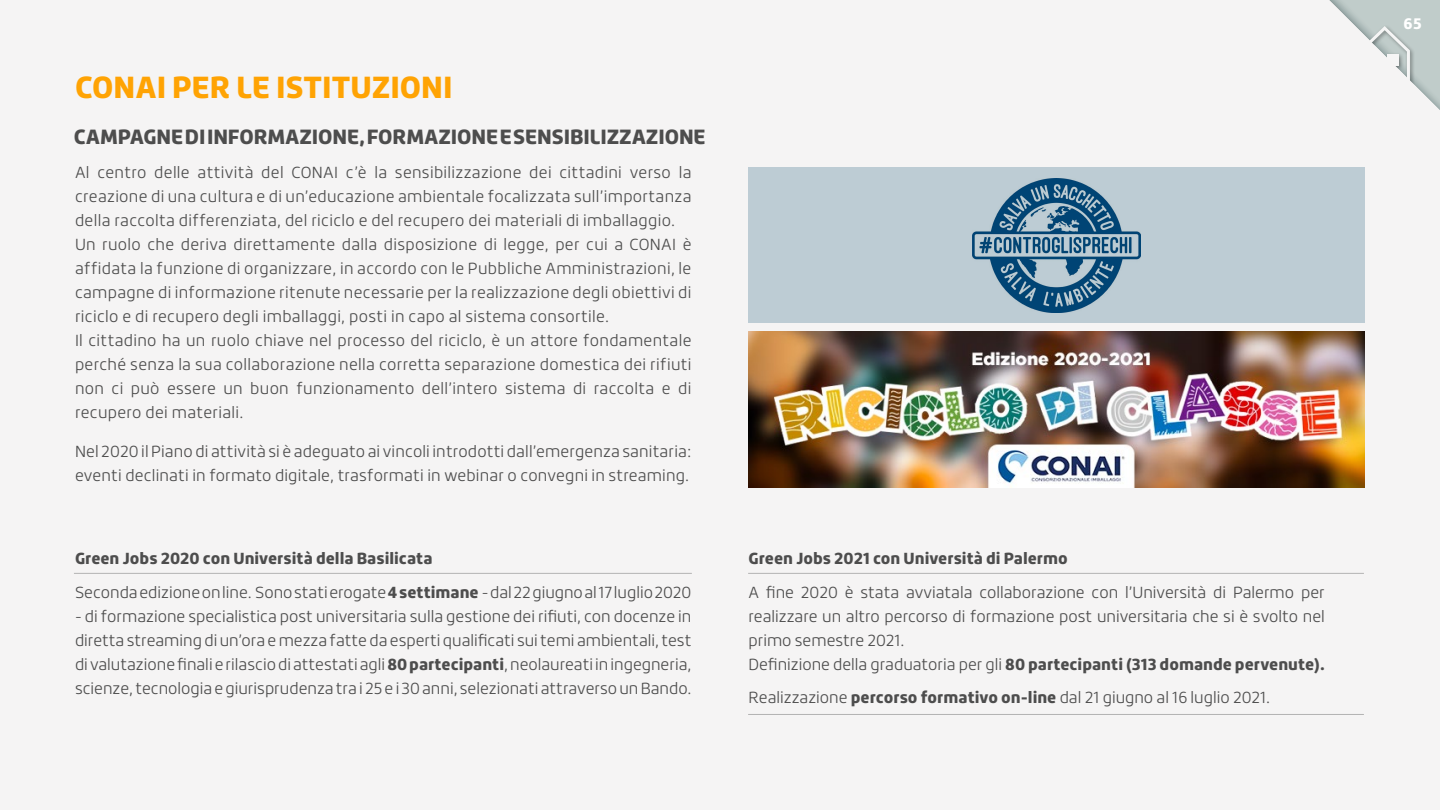
<style>
.page{position:relative;width:1440px;height:810px;background:#f5f4f4}
.page>*{position:absolute;margin:0;border:0;box-sizing:border-box;transform-origin:0 0}
.t1{font:900 30px "Roihu";color:#ffa303}
.t2{font:900 20.25px "Roihu";letter-spacing:-.005em;color:#4d4d4d}
.t3{font:300 15.75px/24px "Roihu";letter-spacing:.02em;color:#4d4d4d}
.t4{font:300 15.75px/24px "Roihu";color:#4d4d4d}
.t5{font:900 15.75px "Roihu";color:#4d4d4d}
.t6{font:900 15px "Roihu";color:#fff}
.s1{font-weight:900}
</style>
<div class="page">
<svg style="left:1329px;top:0;width:111px;height:110px"></svg>
<div style="left:748px;top:168px;width:617px;height:155px;background:#bdccd4"></div>
<img style="left:748px;top:331px;width:617px;height:156px">
<img style="left:973px;top:178px;width:168px;height:134px">
<hr style="left:74px;top:573px;width:618px;height:1px;background:#b3b3b3">
<hr style="left:748px;top:573px;width:616px;height:1px;background:#b3b3b3">
<hr style="left:748px;top:714px;width:616px;height:1px;background:#b3b3b3">
<h1 class="t1" style="left:75px;top:70px;width:379px">CONAI PER LE ISTITUZIONI</h1>
<p class="t2" style="left:74px;top:126px;width:633px">CAMPAGNE DI INFORMAZIONE, FORMAZIONE E SENSIBILIZZAZIONE</p>
<p class="t3" style="left:75px;top:161px;width:618px">Al centro delle attività del CONAI c’è la sensibilizzazione dei cittadini verso la creazione di una cultura e di un’educazione ambientale focalizzata sull’importanza della raccolta differenziata, del riciclo e del recupero dei materiali di imballaggio.<br>Un ruolo che deriva direttamente dalla disposizione di legge, per cui a CONAI è affidata la funzione di organizzare, in accordo con le Pubbliche Amministrazioni, le campagne di informazione ritenute necessarie per la realizzazione degli obiettivi di riciclo e di recupero degli imballaggi, posti in capo al sistema consortile.<br>Il cittadino ha un ruolo chiave nel processo del riciclo, è un attore fondamentale perché senza la sua collaborazione nella corretta separazione domestica dei rifiuti non ci può essere un buon funzionamento dell’intero sistema di raccolta e di recupero dei materiali.</p>
<p class="t3" style="left:75px;top:440px;width:618px">Nel 2020 il Piano di attività si è adeguato ai vincoli introdotti dall’emergenza sanitaria: eventi declinati in formato digitale, trasformati in webinar o convegni in streaming.</p>
<p class="t4" style="left:75px;top:542px;width:618px;line-height:33.8px"><span class="s1">Green Jobs 2020 con Università della Basilicata<br></span>Seconda edizione on line. Sono stati erogate <span class="s1">4 settimane</span> - dal 22 giugno al 17 luglio 2020</p>
<p class="t3" style="left:75px;top:604px;width:618px;text-align:justify">- di formazione specialistica post universitaria sulla gestione dei rifiuti, con docenze in diretta streaming di un’ora e mezza fatte da esperti qualificati sui temi ambientali, test di valutazione finali e rilascio di attestati agli <span class="s1">80 partecipanti</span>, neolaureati in ingegneria, scienze, tecnologia e giurisprudenza tra i 25 e i 30 anni, selezionati attraverso un Bando.</p>
<p class="t5" style="left:749px;top:549px;width:321px">Green Jobs 2021 con Università di Palermo</p>
<p class="t4" style="left:749px;top:580px;width:578px">A fine 2020 è stata avviatala collaborazione con l’Università di Palermo per realizzare un altro percorso di formazione post universitaria che si è svolto nel primo semestre 2021.<br>Definizione della graduatoria per gli <span class="s1">80 partecipanti (313 domande pervenute).</span></p>
<p class="t4" style="left:749px;top:686px;width:523px">Realizzazione <span class="s1">percorso formativo on-line</span> dal 21 giugno al 16 luglio 2021.</p>
<p class="t6" style="left:1404px;top:15px;width:20px">65</p>
</div>
